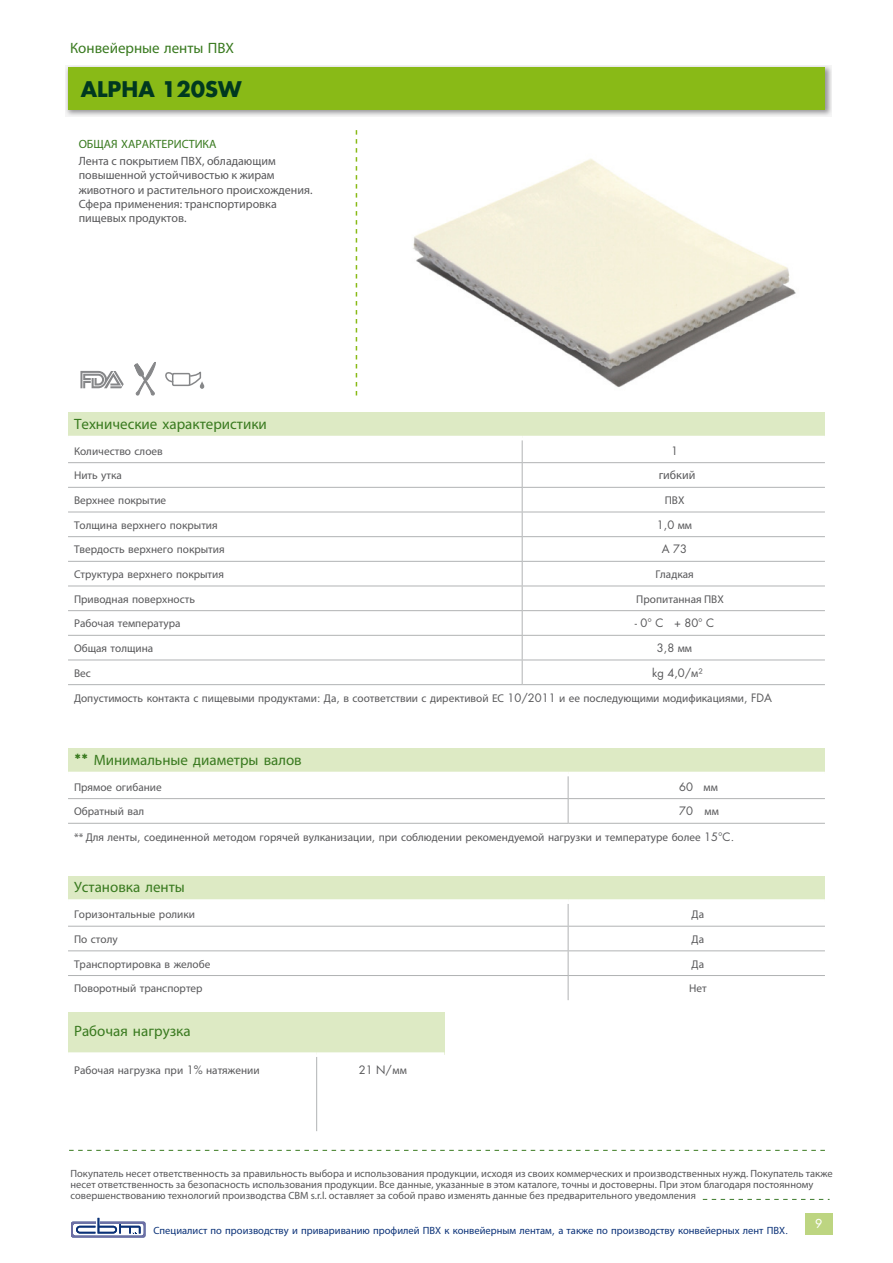
<style>
.page{position:relative;width:893px;height:1263px;background:#fff}
.page>*{position:absolute;margin:0;border:0;box-sizing:border-box;transform-origin:0 0}
.t1{font:700 21px "Futura";color:#003820}
.t2{font:15px "Myriad Pro";color:#397a1f}
.t3{font:12px/14.4px "Myriad Pro";color:#58585a}
.t4{font:12px "Futura";color:#fff}
.t5{font:11.25px "Myriad Pro";color:#58585a}
.t6{font:11.25px "Futura";color:#58585a}
.t7{font:10.5px/11.2px "Myriad Pro";color:#58585a}
.t8{font:10.5px "Myriad Pro";color:#0a3177}
.s1{color:#397a1f}
.s2{font-family:"Myriad Pro"}
.s3{font-family:"Futura"}
.s4{font-family:"Futura";font-weight:700}
</style>
<div class="page">
<svg style="left:65px;top:65px;width:767px;height:52px"></svg>
<div style="left:68px;top:67px;width:757px;height:43px;background:#89ba17"></div>
<svg style="left:69px;top:1150px;width:756px;height:1px"></svg>
<div style="left:68px;top:412px;width:757px;height:26px;background:#ddeac4"></div>
<hr style="left:68px;top:462px;width:454px;height:1px;background:#b1b3b4">
<hr style="left:522px;top:462px;width:303px;height:1px;background:#b1b3b4">
<hr style="left:68px;top:487px;width:454px;height:1px;background:#b1b3b4">
<hr style="left:522px;top:487px;width:303px;height:1px;background:#b1b3b4">
<hr style="left:68px;top:512px;width:454px;height:1px;background:#b1b3b4">
<hr style="left:522px;top:512px;width:303px;height:1px;background:#b1b3b4">
<hr style="left:68px;top:536px;width:454px;height:1px;background:#b1b3b4">
<hr style="left:522px;top:536px;width:303px;height:1px;background:#b1b3b4">
<hr style="left:68px;top:561px;width:454px;height:1px;background:#b1b3b4">
<hr style="left:522px;top:561px;width:303px;height:1px;background:#b1b3b4">
<hr style="left:68px;top:586px;width:454px;height:1px;background:#b1b3b4">
<hr style="left:522px;top:586px;width:303px;height:1px;background:#b1b3b4">
<hr style="left:68px;top:610px;width:454px;height:1px;background:#b1b3b4">
<hr style="left:522px;top:610px;width:303px;height:1px;background:#b1b3b4">
<hr style="left:68px;top:635px;width:454px;height:1px;background:#b1b3b4">
<hr style="left:522px;top:635px;width:303px;height:1px;background:#b1b3b4">
<hr style="left:68px;top:660px;width:454px;height:1px;background:#b1b3b4">
<hr style="left:522px;top:660px;width:303px;height:1px;background:#b1b3b4">
<svg style="left:522px;top:440px;width:1px;height:244px"></svg>
<hr style="left:68px;top:684px;width:454px;height:1px;background:#b1b3b4">
<hr style="left:522px;top:684px;width:303px;height:1px;background:#b1b3b4">
<hr style="left:68px;top:436px;width:454px;height:4px;background:#fff">
<hr style="left:522px;top:436px;width:303px;height:4px;background:#fff">
<svg style="left:356px;top:130px;width:1px;height:265px"></svg>
<div style="left:68px;top:876px;width:757px;height:25px;background:#ddeac4"></div>
<svg style="left:68px;top:904px;width:757px;height:96px"></svg>
<div style="left:68px;top:899px;width:500px;height:5px;background:#fff"></div>
<div style="left:568px;top:899px;width:257px;height:5px;background:#fff"></div>
<hr style="left:68px;top:950px;width:500px;height:1px;background:#b1b3b4">
<hr style="left:568px;top:950px;width:257px;height:1px;background:#b1b3b4">
<hr style="left:68px;top:975px;width:500px;height:1px;background:#b1b3b4">
<hr style="left:568px;top:975px;width:257px;height:1px;background:#b1b3b4">
<div style="left:68px;top:1012px;width:376px;height:42px;background:#ddeac4"></div>
<div style="left:68px;top:1052px;width:249px;height:5px;background:#fff"></div>
<div style="left:317px;top:1052px;width:127px;height:5px;background:#fff"></div>
<div style="left:68px;top:748px;width:757px;height:26px;background:#ddeac4"></div>
<svg style="left:68px;top:776px;width:757px;height:47px"></svg>
<hr style="left:68px;top:772px;width:500px;height:4px;background:#fff">
<hr style="left:568px;top:772px;width:257px;height:4px;background:#fff">
<hr style="left:68px;top:823px;width:500px;height:1px;background:#b1b3b4">
<hr style="left:568px;top:823px;width:257px;height:1px;background:#b1b3b4">
<svg style="left:71px;top:1218px;width:74px;height:19px"></svg>
<svg style="left:703px;top:1199px;width:127px;height:1px"></svg>
<svg style="left:134px;top:362px;width:22px;height:33px"></svg>
<svg style="left:80px;top:371px;width:44px;height:17px"></svg>
<div style="left:805px;top:1213px;width:27px;height:21px;background:#bdd581"></div>
<img style="left:413px;top:158px;width:383px;height:229px">
<div style="left:172px;top:373px;width:18px;height:13px;border:1px solid #868789"></div>
<svg style="left:165px;top:372px;width:10px;height:11px"></svg>
<svg style="left:188px;top:371px;width:16px;height:18px"></svg>
<p class="t2" style="left:70px;top:38px;width:166px">Конвейерные ленты ПВХ</p>
<p class="t1" style="left:81px;top:75px;width:162px">ALPHA 120SW</p>
<p class="t3" style="left:79px;top:136px;width:199px;line-height:16.5px"><span class="s1">ОБЩАЯ ХАРАКТЕРИСТИКА<br></span>Лента с покрытием ПВХ, обладающим</p>
<p class="t3" style="left:79px;top:168px;width:235px">повышенной устойчивостью к жирам животного и растительного происхождения.<br>Сфера применения: транспортировка пищевых продуктов.</p>
<p class="t2" style="left:74px;top:414px;width:194px">Технические характеристики</p>
<p class="t5" style="left:74px;top:444px;width:90px">Количество слоев</p>
<p class="t6" style="left:671px;top:443px;width:8px">1</p>
<p class="t5" style="left:74px;top:469px;width:49px">Нить утка</p>
<p class="t3" style="left:659px;top:468px;width:38px">гибкий</p>
<p class="t5" style="left:74px;top:493px;width:94px">Верхнее покрытие</p>
<p class="t5" style="left:665px;top:493px;width:21px">ПВХ</p>
<p class="t5" style="left:74px;top:518px;width:145px">Толщина верхнего покрытия</p>
<p class="t6" style="left:657px;top:517px;width:37px">1,0 <span class="s2">мм</span></p>
<p class="t5" style="left:74px;top:543px;width:152px">Твердость верхнего покрытия</p>
<p class="t6" style="left:662px;top:542px;width:27px">A 73</p>
<p class="t5" style="left:74px;top:567px;width:152px">Структура верхнего покрытия</p>
<p class="t5" style="left:655px;top:567px;width:40px">Гладкая</p>
<p class="t5" style="left:74px;top:592px;width:122px">Приводная поверхность</p>
<p class="t5" style="left:636px;top:592px;width:89px">Пропитанная ПВХ</p>
<p class="t5" style="left:74px;top:617px;width:108px">Рабочая температура</p>
<p class="t6" style="left:635px;top:616px;width:81px">- 0° C + 80° C</p>
<p class="t5" style="left:74px;top:641px;width:81px">Общая толщина</p>
<p class="t6" style="left:657px;top:641px;width:37px">3,8 <span class="s2">мм</span></p>
<p class="t5" style="left:74px;top:666px;width:18px">Вес</p>
<p class="t6" style="left:652px;top:665px;width:52px">kg 4,0/<span class="s2">м</span>²</p>
<p class="t5" style="left:74px;top:691px;width:699px">Допустимость контакта с пищевыми продуктами<span class="s3">:</span> Да<span class="s3">,</span> в соответствии с директивой ЕС <span class="s3">10/2011</span> и ее последующими модификациями<span class="s3">, FDA</span></p>
<p class="t2" style="left:74px;top:750px;width:229px"><span class="s4">**</span> Минимальные диаметры валов</p>
<p class="t5" style="left:74px;top:780px;width:89px">Прямое огибание</p>
<p class="t6" style="left:679px;top:779px;width:40px">60 <span class="s2">мм</span></p>
<p class="t5" style="left:74px;top:805px;width:72px">Обратный вал</p>
<p class="t6" style="left:679px;top:804px;width:41px">70 <span class="s2">мм</span></p>
<p class="t5" style="left:74px;top:830px;width:662px">** Для ленты<span class="s3">,</span> соединенной методом горячей вулканизации<span class="s3">,</span> при соблюдении рекомендуемой нагрузки и температуре более <span class="s3">15°C.</span></p>
<p class="t2" style="left:74px;top:878px;width:112px">Установка ленты</p>
<p class="t5" style="left:74px;top:907px;width:123px">Горизонтальные ролики</p>
<p class="t5" style="left:692px;top:907px;width:14px">Да</p>
<p class="t5" style="left:74px;top:932px;width:45px">По столу</p>
<p class="t5" style="left:692px;top:932px;width:14px">Да</p>
<p class="t5" style="left:74px;top:957px;width:138px">Транспортировка в желобе</p>
<p class="t5" style="left:692px;top:957px;width:14px">Да</p>
<p class="t5" style="left:74px;top:981px;width:130px">Поворотный транспортер</p>
<p class="t5" style="left:689px;top:981px;width:19px">Нет</p>
<p class="t2" style="left:74px;top:1022px;width:118px">Рабочая нагрузка</p>
<p class="t5" style="left:74px;top:1063px;width:187px">Рабочая нагрузка при <span class="s3">1%</span> натяжении</p>
<p class="t6" style="left:359px;top:1063px;width:50px">21 N/<span class="s2">мм</span></p>
<p class="t7" style="left:71px;top:1167px;width:764px">Покупатель несет ответственность за правильность выбора и использования продукции, исходя из своих коммерческих и производственных нужд. Покупатель также несет ответственность за безопасность использования продукции. Все данные, указанные в этом каталоге, точны и достоверны. При этом благодаря постоянному совершенствованию технологий производства CBM s.r.l. оставляет за собой право изменять данные без предварительного уведомления</p>
<p class="t4" style="left:812px;top:1216px;width:11px">89</p>
<p class="t8" style="left:154px;top:1224px;width:636px">Специалист по производству и привариванию профилей ПВХ к конвейерным лентам<span class="s3">,</span> а также по производству конвейерных лент ПВХ<span class="s3">.</span></p>
</div>
